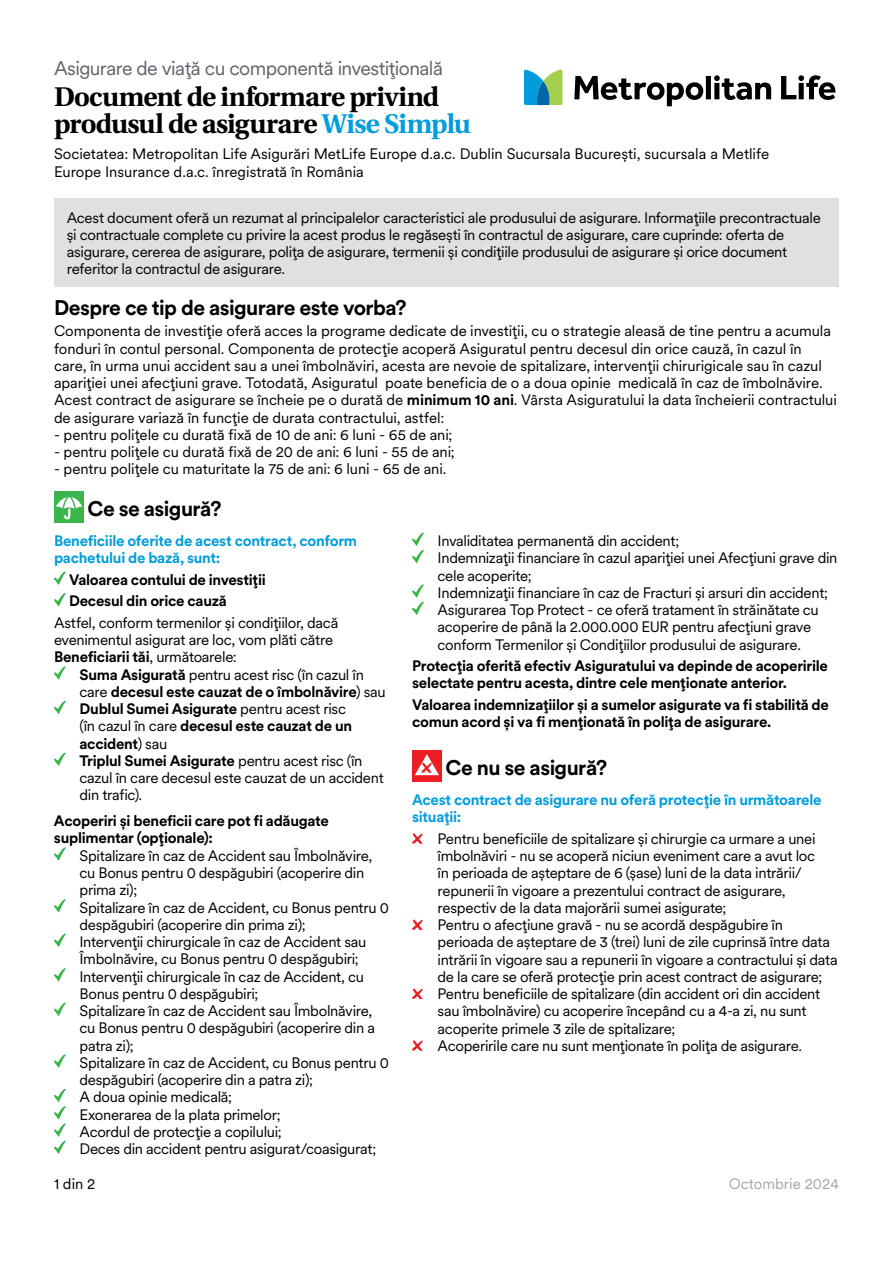
<style>
.page{position:relative;width:893px;height:1263px;background:#fff}
.page>*{position:absolute;margin:0;border:0;box-sizing:border-box;transform-origin:0 0}
.t1{font:700 27px/27px "Linguistics Pro";letter-spacing:-.025em;color:#000}
.t2{font:700 21px "Met Life Circular";letter-spacing:-.03em;color:#000}
.t3{font:19.5px "Met Life Circular";letter-spacing:-.03em;color:#5f636a}
.t4{font:15px/17.2px "Met Life Circular";letter-spacing:-.02em;color:#000}
.t5{font:700 15px/17.2px "Met Life Circular";letter-spacing:-.02em;color:#000}
.t6{font:15px/18px "Met Life Circular";color:#000}
.t7{font:700 15px/17.2px "Met Life Circular";letter-spacing:-.02em;color:#009cdc}
.t8{font:15px "Met Life Circular";color:#a3a7a9}
.s1{color:#009cdc}
.s2{font-weight:700}
</style>
<div class="page">
<div style="left:54px;top:491px;width:30px;height:31px;background:#39b54a"></div>
<svg style="left:56px;top:494px;width:27px;height:26px"></svg>
<svg style="left:54px;top:572px;width:12px;height:13px"></svg>
<svg style="left:54px;top:593px;width:12px;height:13px"></svg>
<svg style="left:54px;top:666px;width:12px;height:14px"></svg>
<svg style="left:54px;top:701px;width:12px;height:13px"></svg>
<svg style="left:54px;top:753px;width:12px;height:13px"></svg>
<svg style="left:54px;top:847px;width:12px;height:14px"></svg>
<svg style="left:54px;top:899px;width:12px;height:13px"></svg>
<svg style="left:54px;top:934px;width:12px;height:13px"></svg>
<svg style="left:54px;top:968px;width:12px;height:13px"></svg>
<svg style="left:54px;top:1003px;width:12px;height:13px"></svg>
<svg style="left:54px;top:1054px;width:12px;height:14px"></svg>
<svg style="left:54px;top:1089px;width:12px;height:65px"></svg>
<svg style="left:412px;top:533px;width:12px;height:30px"></svg>
<svg style="left:412px;top:584px;width:12px;height:31px"></svg>
<div style="left:412px;top:750px;width:30px;height:31px;background:#ed1d24"></div>
<svg style="left:415px;top:754px;width:24px;height:21px"></svg>
<svg style="left:412px;top:833px;width:10px;height:11px"></svg>
<svg style="left:412px;top:919px;width:10px;height:11px"></svg>
<svg style="left:412px;top:988px;width:10px;height:11px"></svg>
<svg style="left:412px;top:1040px;width:10px;height:11px"></svg>
<div style="left:54px;top:199px;width:785px;height:88px;background:#dfe1df"></div>
<svg style="left:574px;top:75px;width:261px;height:31px"></svg>
<svg style="left:524px;top:69px;width:38px;height:36px"></svg>
<h3 class="t3" style="left:54px;top:55px;width:391px">Asigurare de viață cu componentă investițională</h3>
<h1 class="t1" style="left:54px;top:82px;width:418px">Document de informare privind produsul de asigurare <span class="s1">Wise Simplu</span></h1>
<p class="t6" style="left:54px;top:144px;width:717px">Societatea: Metropolitan Life Asigurări MetLife Europe d.a.c. Dublin Sucursala București, sucursala a Metlife<br>Europe Insurance d.a.c. înregistrată în România</p>
<p class="t4" style="left:67px;top:208px;width:755px">Acest document oferă un rezumat al principalelor caracteristici ale produsului de asigurare. Informaţiile precontractuale şi contractuale complete cu privire la acest produs le regăsești în contractul de asigurare, care cuprinde: oferta de asigurare, cererea de asigurare, poliţa de asigurare, termenii şi condiţiile produsului de asigurare și orice document referitor la contractul de asigurare.</p>
<h2 class="t2" style="left:54px;top:293px;width:354px">Despre ce tip de asigurare este vorba?</h2>
<p class="t4" style="left:54px;top:322px;width:784px">Componenta de investiție oferă acces la programe dedicate de investiții, cu o strategie aleasă de tine pentru a acumula fonduri în contul personal. Componenta de protecție acoperă Asiguratul pentru decesul din orice cauză, în cazul în care, în urma unui accident sau a unei îmbolnăviri, acesta are nevoie de spitalizare, intervenţii chirurigicale sau în cazul apariţiei unei afecţiuni grave. Totodată, Asiguratul poate beneficia de o a doua opinie medicală în caz de îmbolnăvire.<br>Acest contract de asigurare se încheie pe o durată de <span class="s2">minimum 10 ani</span>. Vârsta Asiguratului la data încheierii contractului de asigurare variază în funcție de durata contractului, astfel:</p>
<p class="t4" style="left:54px;top:425px;width:400px">- pentru polițele cu durată fixă de 10 de ani: 6 luni - 65 de ani;</p>
<p class="t4" style="left:54px;top:443px;width:402px">- pentru polițele cu durată fixă de 20 de ani: 6 luni - 55 de ani;</p>
<p class="t4" style="left:54px;top:460px;width:394px">- pentru polițele cu maturitate la 75 de ani: 6 luni - 65 de ani.</p>
<h2 class="t2" style="left:88px;top:494px;width:135px">Ce se asigură?</h2>
<p class="t7" style="left:54px;top:532px;width:305px">Beneficiile oferite de acest contract, conform pachetului de bază, sunt:</p>
<p class="t5" style="left:69px;top:568px;width:198px;line-height:21.5px">Valoarea contului de investiţii<br>Decesul din orice cauză</p>
<p class="t4" style="left:54px;top:613px;width:286px">Astfel, conform termenilor și condițiilor, dacă evenimentul asigurat are loc, vom plăti către<br><span class="s2">Beneficiarii tăi</span>, următoarele:</p>
<p class="t4" style="left:80px;top:665px;width:308px"><span class="s2">Suma Asigurată</span> pentru acest risc (în cazul în care <span class="s2">decesul este cauzat de o îmbolnăvire</span>) sau <span class="s2">Dublul Sumei Asigurate</span> pentru acest risc<br>(în cazul în care <span class="s2">decesul este cauzat de un accident</span>) sau<br><span class="s2">Triplul Sumei Asigurate</span> pentru acest risc (în cazul în care decesul este cauzat de un accident din trafic).</p>
<p class="t5" style="left:54px;top:812px;width:277px">Acoperiri și beneficii care pot fi adăugate suplimentar (opţionale):</p>
<p class="t4" style="left:80px;top:846px;width:311px">Spitalizare în caz de Accident sau Îmbolnăvire, cu Bonus pentru 0 despăgubiri (acoperire din prima zi);<br>Spitalizare în caz de Accident, cu Bonus pentru 0 despăgubiri (acoperire din prima zi);<br>Intervenții chirurgicale în caz de Accident sau Îmbolnăvire, cu Bonus pentru 0 despăgubiri; Intervenții chirurgicale în caz de Accident, cu Bonus pentru 0 despăgubiri;<br>Spitalizare în caz de Accident sau Îmbolnăvire, cu Bonus pentru 0 despăgubiri (acoperire din a patra zi);<br>Spitalizare în caz de Accident, cu Bonus pentru 0 despăgubiri (acoperire din a patra zi);<br>A doua opinie medicală;<br>Exonerarea de la plata primelor;<br>Acordul de protecţie a copilului;<br>Deces din accident pentru asigurat/coasigurat;</p>
<p class="t4" style="left:438px;top:531px;width:401px">Invaliditatea permanentă din accident;<br>Indemnizații financiare în cazul apariției unei Afecţiuni grave din cele acoperite;<br>Indemnizații financiare în caz de Fracturi şi arsuri din accident; Asigurarea Top Protect - ce oferă tratament în străinătate cu acoperire de până la 2.000.000 EUR pentru afecțiuni grave conform Termenilor și Condițiilor produsului de asigurare.</p>
<p class="t5" style="left:412px;top:656px;width:417px">Protecţia oferită efectiv Asiguratului va depinde de acoperirile selectate pentru acesta, dintre cele menţionate anterior.</p>
<p class="t5" style="left:412px;top:695px;width:418px">Valoarea indemnizațiilor şi a sumelor asigurate va fi stabilită de comun acord și va fi menţionată în polița de asigurare.</p>
<h2 class="t2" style="left:446px;top:753px;width:163px">Ce nu se asigură?</h2>
<p class="t7" style="left:412px;top:790px;width:411px">Acest contract de asigurare nu oferă protecţie în următoarele situații:</p>
<p class="t4" style="left:438px;top:829px;width:402px">Pentru beneficiile de spitalizare și chirurgie ca urmare a unei îmbolnăviri - nu se acoperă niciun eveniment care a avut loc<br>în perioada de așteptare de 6 (șase) luni de la data intrării/ repunerii în vigoare a prezentului contract de asigurare, respectiv de la data majorării sumei asigurate;<br>Pentru o afecţiune gravă - nu se acordă despăgubire în perioada de aşteptare de 3 (trei) luni de zile cuprinsă între data intrării în vigoare sau a repunerii în vigoare a contractului și data de la care se oferă protecţie prin acest contract de asigurare; Pentru beneficiile de spitalizare (din accident ori din accident sau îmbolnăvire) cu acoperire începând cu a 4-a zi, nu sunt acoperite primele 3 zile de spitalizare;<br>Acoperirile care nu sunt menţionate în poliţa de asigurare.</p>
<p class="t4" style="left:54px;top:1175px;width:43px">1 din 2</p>
<p class="t8" style="left:729px;top:1174px;width:112px">Octombrie 2024</p>
</div>
